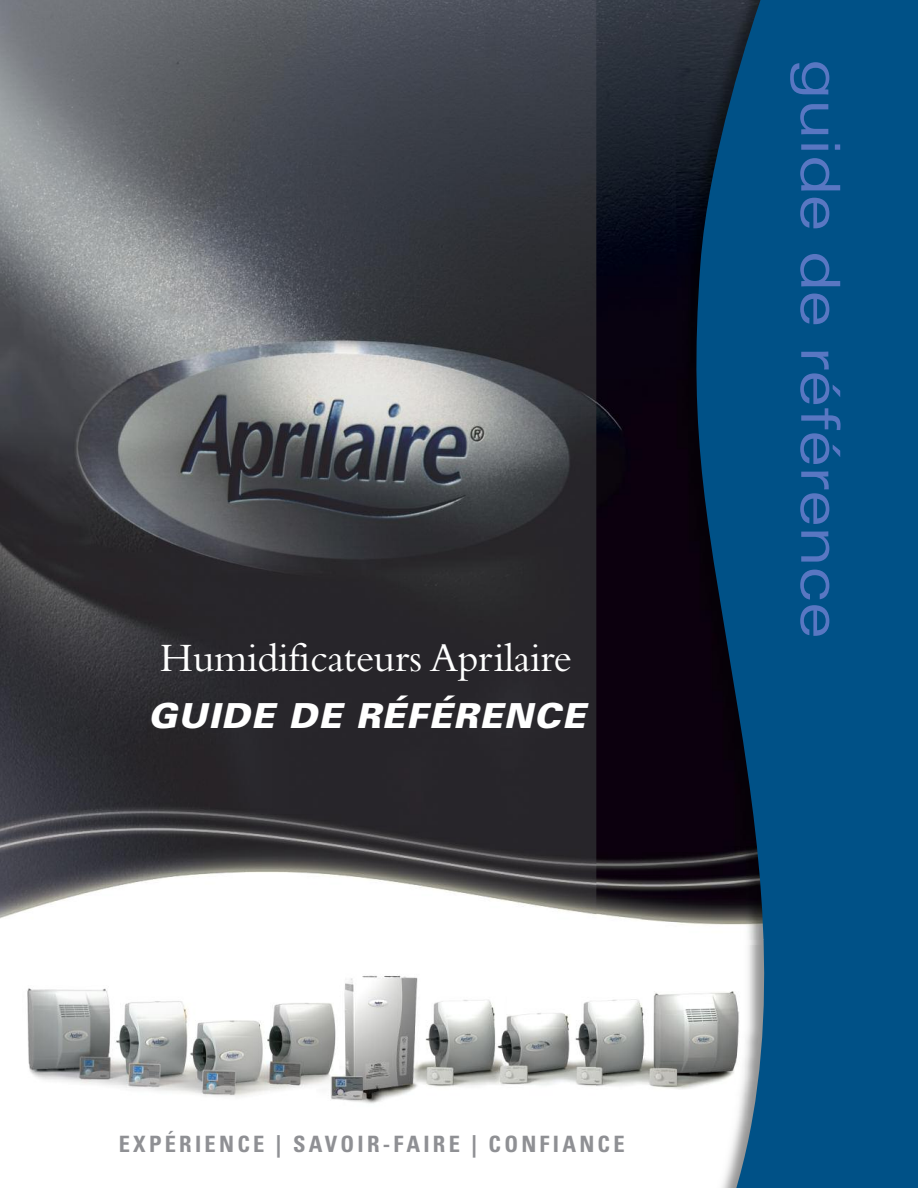
<style>
.page{position:relative;width:918px;height:1188px;background:#fff}
.page>*{position:absolute;margin:0;border:0;box-sizing:border-box;transform-origin:0 0}
.t1{font:42px "Bembo Std";letter-spacing:-.01em;color:#fff}
.t2{font:italic 900 34.5px "Univers";letter-spacing:.04em;color:#fff}
.t3{font:700 condensed 22.5px "Univers";letter-spacing:.145em;color:#8f9094}
</style>
<div class="page">
<img style="left:27px;top:975px;width:569px;height:129px">
<img style="left:0;top:0;width:596px;height:919px">
<img style="left:596px;top:992px;width:100px;height:97px">
<img style="left:596px;top:0;width:100px;height:925px">
<svg style="left:696px;top:0;width:222px;height:1188px;background:#115381"></svg>
<img style="left:790px;top:62px;width:51px;height:500px">
<h1 class="t1" style="left:160px;top:643px;width:413px">Humidificateurs Aprilaire</h1>
<h2 class="t2" style="left:148px;top:703px;width:438px">GUIDE DE RÉFÉRENCE</h2>
<p class="t3" style="left:119px;top:1135px;width:507px">EXPÉRIENCE | SAVOIR-FAIRE | CONFIANCE</p>
</div>
